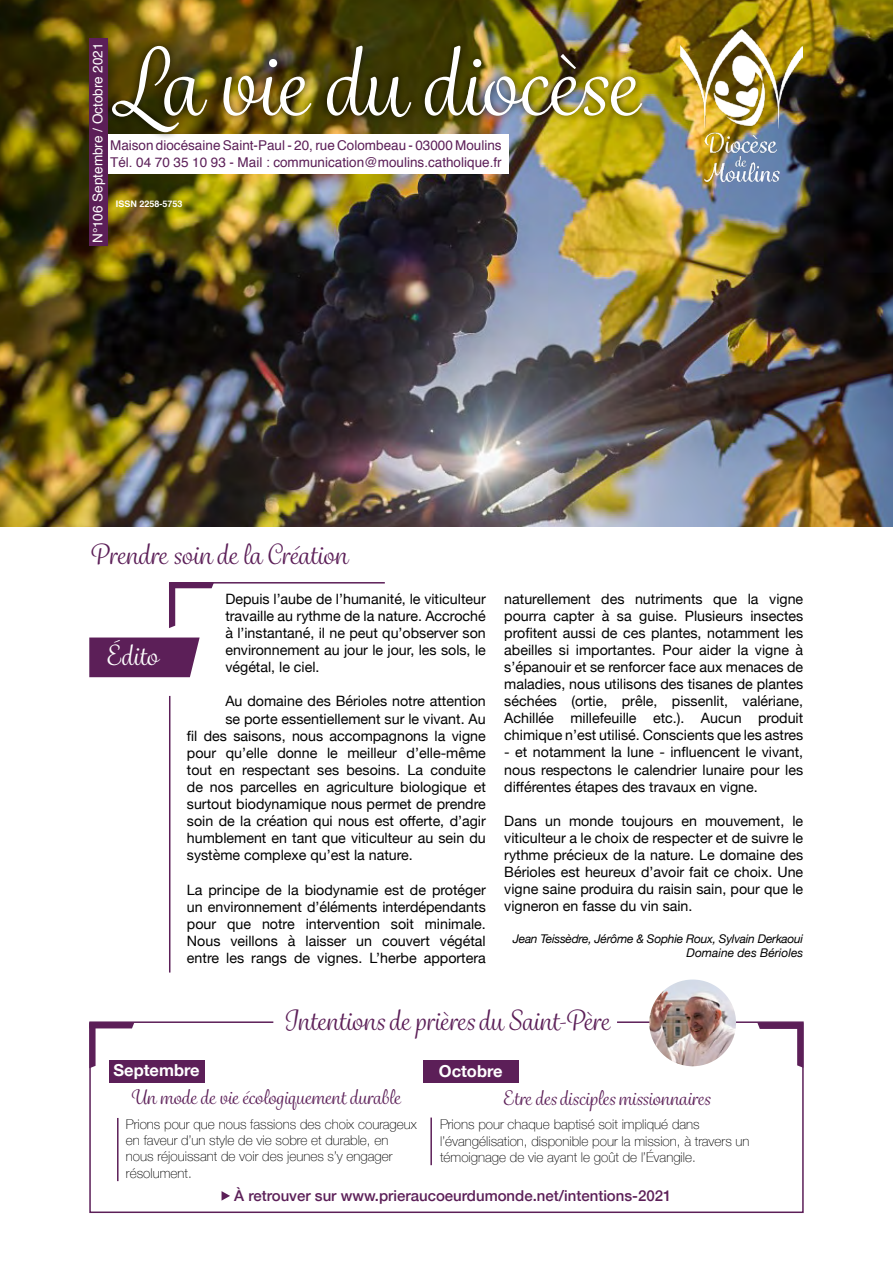
<style>
.page{position:relative;width:893px;height:1263px;background:#fff}
.page>*{position:absolute;margin:0;border:0;box-sizing:border-box;transform-origin:0 0}
.t1{font:90px "Grafolita Script";color:#fff}
.t2{font:27px "Grafolita Script";color:#5c1f58}
.t3{font:27px "Grafolita Script";color:#fff}
.t4{font:19.5px "Grafolita Script";color:#5c1f58}
.t5{font:700 16.5px "Helvetica Neue";color:#fff}
.t6{font:500 15px "Helvetica Neue";color:#5c1f58}
.t7{font:14.25px/17.1px "Helvetica Neue";color:#000;text-align:justify}
.t8{font:100 13.5px/16.2px "Helvetica Neue";color:#000}
.t9{font:13.5px/16.2px "Helvetica";color:#5c1f58}
.t10{font:13.5px "Helvetica";color:#fff}
.t11{font:italic 12px/14.4px "Helvetica Neue";letter-spacing:-.02em;color:#000;text-align:right}
.t12{font:700 9px "Helvetica";color:#fff}
</style>
<div class="page">
<img style="left:0;top:0;width:893px;height:526px">
<div style="left:108px;top:134px;width:401px;height:40px;background:#fff"></div>
<div style="left:89px;top:38px;width:19px;height:207px;background:#5c1f58"></div>
<svg style="left:89px;top:1021px;width:715px;height:192px"></svg>
<svg style="left:89px;top:1022px;width:45px;height:46px"></svg>
<svg style="left:757px;top:1023px;width:46px;height:45px"></svg>
<div style="left:104px;top:37px;width:546px;height:103px;background:#000;opacity:.75"></div>
<svg style="left:222px;top:1191px;width:8px;height:9px"></svg>
<div style="left:109px;top:1060px;width:95px;height:22px;background:#5c1f58"></div>
<div style="left:423px;top:1061px;width:95px;height:22px;background:#5c1f58"></div>
<hr style="left:117px;top:1118px;width:2px;height:63px;background:#5c1f58">
<hr style="left:430px;top:1117px;width:2px;height:48px;background:#5c1f58">
<svg style="left:89px;top:637px;width:111px;height:40px;background:#662c62"></svg>
<svg style="left:169px;top:582px;width:45px;height:46px"></svg>
<hr style="left:169px;top:696px;width:1px;height:276px;background:#5c1f58">
<hr style="left:170px;top:582px;width:215px;height:1px;background:#5c1f58">
<img style="left:680px;top:30px;width:123px;height:152px">
<img style="left:649px;top:979px;width:87px;height:87px;border-radius:43px">
<p class="t10" style="left:87px;top:243px;width:202px;rotate:-90deg">N°106 Septembre / Octobre 2021</p>
<h1 class="t1" style="left:110px;top:27px;width:529px">La vie du diocèse</h1>
<p class="t9" style="left:110px;top:138px;width:393px">Maison diocésaine Saint-Paul - 20, rue Colombeau - 03000 Moulins<br>Tél. 04 70 35 10 93 - Mail : communication@moulins.catholique.fr</p>
<p class="t12" style="left:116px;top:196px;width:68px">ISSN 2258-5753</p>
<h2 class="t2" style="left:89px;top:538px;width:260px">Prendre soin de la Création</h2>
<h2 class="t3" style="left:106px;top:639px;width:53px">Édito</h2>
<p class="t7" style="left:225px;top:591px;width:262px">Depuis l’aube de l’humanité, le viticulteur travaille au rythme de la nature. Accroché à l’instantané, il ne peut qu’observer son environnement au jour le jour, les sols, le végétal, le ciel.</p>
<p class="t7" style="left:225px;top:694px;width:262px">Au domaine des Bérioles notre attention</p>
<p class="t7" style="left:225px;top:711px;width:262px">se porte essentiellement sur le vivant. Au</p>
<p class="t7" style="left:187px;top:728px;width:300px">fil des saisons, nous accompagnons la vigne</p>
<p class="t7" style="left:187px;top:745px;width:300px">pour qu’elle donne le meilleur d’elle-même</p>
<p class="t7" style="left:187px;top:762px;width:300px">tout en respectant ses besoins. La conduite</p>
<p class="t7" style="left:187px;top:779px;width:300px">de nos parcelles en agriculture biologique et</p>
<p class="t7" style="left:187px;top:796px;width:300px">surtout biodynamique nous permet de prendre</p>
<p class="t7" style="left:187px;top:813px;width:300px">soin de la création qui nous est offerte, d’agir</p>
<p class="t7" style="left:187px;top:830px;width:300px">humblement en tant que viticulteur au sein du</p>
<p class="t7" style="left:187px;top:847px;width:227px">système complexe qu’est la nature.</p>
<p class="t7" style="left:187px;top:882px;width:300px">La principe de la biodynamie est de protéger un environnement d’éléments interdépendants pour que notre intervention soit minimale.<br>Nous veillons à laisser un couvert végétal entre les rangs de vignes. L’herbe apportera</p>
<p class="t7" style="left:504px;top:591px;width:300px">naturellement des nutriments que la vigne pourra capter à sa guise. Plusieurs insectes profitent aussi de ces plantes, notamment les abeilles si importantes. Pour aider la vigne à s’épanouir et se renforcer face aux menaces de maladies, nous utilisons des tisanes de plantes séchées (ortie, prêle, pissenlit, valériane, Achillée millefeuille etc.). Aucun produit chimique n’est utilisé. Conscients que les astres</p>
<p class="t7" style="left:504px;top:745px;width:300px">- et notamment la lune - influencent le vivant, nous respectons le calendrier lunaire pour les différentes étapes des travaux en vigne.</p>
<p class="t7" style="left:504px;top:813px;width:300px">Dans un monde toujours en mouvement, le viticulteur a le choix de respecter et de suivre le rythme précieux de la nature. Le domaine des Bérioles est heureux d’avoir fait ce choix. Une vigne saine produira du raisin sain, pour que le vigneron en fasse du vin sain.</p>
<p class="t11" style="left:513px;top:932px;width:292px">Jean Teissèdre, Jérôme &amp; Sophie Roux, Sylvain Derkaoui<br>Domaine des Bérioles</p>
<h2 class="t2" style="left:283px;top:1003px;width:328px">Intentions de prières du Saint-Père</h2>
<p class="t5" style="left:114px;top:1057px;width:88px">Septembre</p>
<h3 class="t4" style="left:130px;top:1085px;width:272px">Un mode de vie écologiquement durable</h3>
<p class="t8" style="left:126px;top:1115px;width:292px">Prions pour que nous fassions des choix courageux en faveur d’un style de vie sobre et durable, en nous réjouissant de voir des jeunes s’y engager résolument.</p>
<p class="t5" style="left:439px;top:1058px;width:65px">Octobre</p>
<h3 class="t4" style="left:503px;top:1086px;width:209px">Etre des disciples missionnaires</h3>
<p class="t8" style="left:440px;top:1116px;width:311px">Prions pour chaque baptisé soit impliqué dans l’évangélisation, disponible pour la mission, à travers un témoignage de vie ayant le goût de l’Évangile.</p>
<p class="t6" style="left:234px;top:1183px;width:439px">À retrouver sur www.prieraucoeurdumonde.net/intentions-2021</p>
</div>
